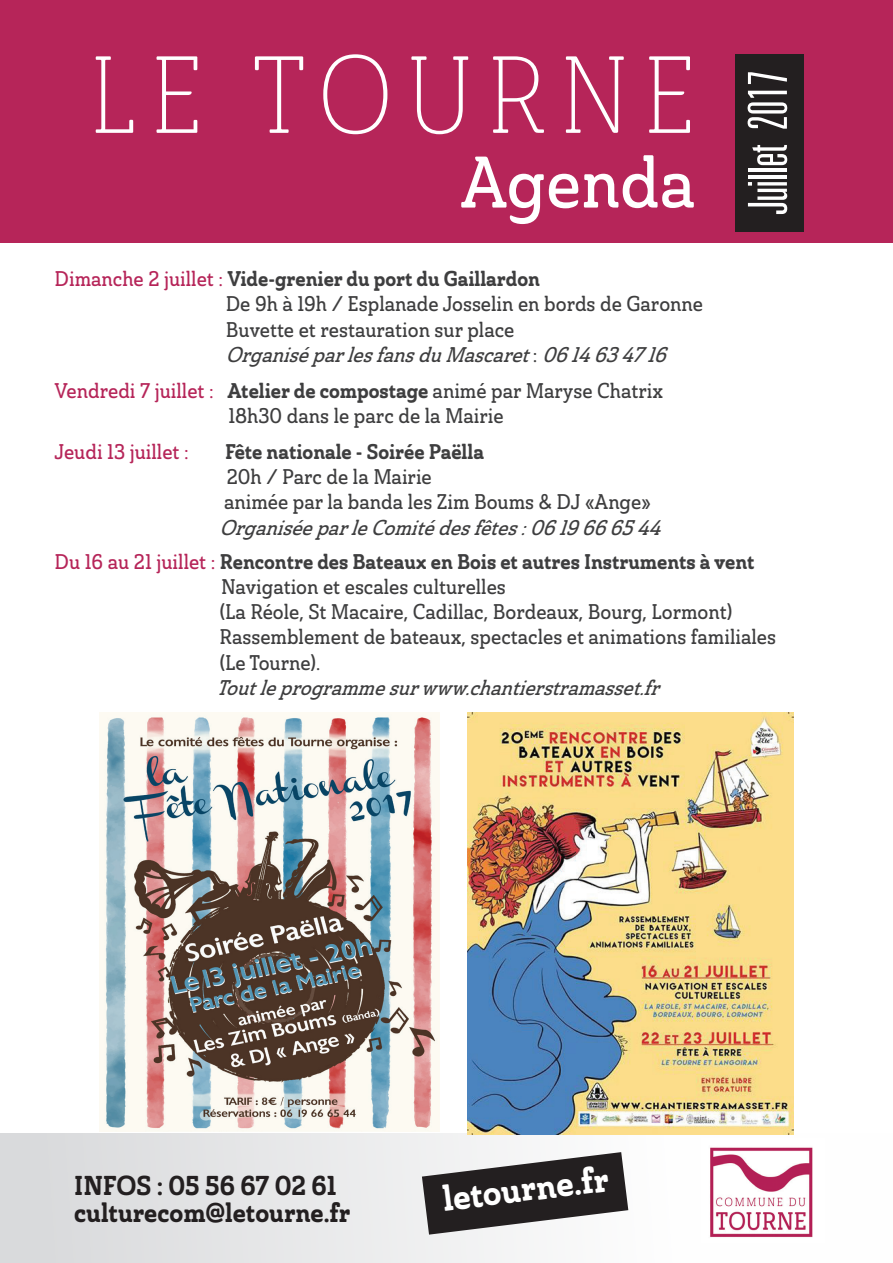
<style>
.page{position:relative;width:893px;height:1263px;background:#fff}
.page>*{position:absolute;margin:0;border:0;box-sizing:border-box;transform-origin:0 0}
.t1{font:108px "Ainslie Slab Con Lig";letter-spacing:.11em;color:#fff}
.t2{font:72px "Ainslie Slab Con Med";color:#fff}
.t3{font:300 ultra-condensed 54px "Univers LT Std";letter-spacing:-.02em;color:#fff}
.t4{font:36px "Ainslie Slab Con Bol";color:#fff}
.t5{font:27px/27px "Ainslie Slab Con Bol";color:#231f20}
.t6{font:21px/25.2px "Ainslie Slab Con Med";color:#3e3e3f}
.t7{font:21px "Ainslie Slab Con Bol";color:#3e3e3f}
.t8{font:italic 21px "Ainslie Slab Con Med";color:#3e3e3f}
.t9{font:21px "Ainslie Slab Con Med";color:#b62559}
.s1{font-family:"Ainslie Slab Con Med";color:#b62559}
.s2{font-style:italic}
.s3{color:#b62559}
.s4{font-family:"Ainslie Slab Con Bol"}
</style>
<div class="page">
<div style="left:0;top:1133px;width:893px;height:130px;background:linear-gradient(to right,#d9dadc,#fff)"></div>
<div style="left:0;top:0;width:893px;height:242px;background:#b62559"></div>
<div style="left:736px;top:54px;width:68px;height:178px;background:#231f20"></div>
<img style="left:702px;top:1138px;width:123px;height:105px">
<svg style="left:422px;top:1152px;width:206px;height:82px"></svg>
<img style="left:100px;top:712px;width:339px;height:419px">
<img style="left:468px;top:712px;width:325px;height:423px">
<h1 class="t1" style="left:88px;top:30px;width:610px">LE TOURNE</h1>
<h2 class="t2" style="left:460px;top:136px;width:236px">Agenda</h2>
<h3 class="t3" style="left:740px;top:215px;width:146px;rotate:-90deg">Juillet 2017</h3>
<p class="t7" style="left:55px;top:265px;width:487px"><span class="s1">Dimanche 2 juillet :</span> Vide-grenier du port du Gaillardon</p>
<p class="t6" style="left:226px;top:291px;width:479px">De 9h à 19h / Esplanade Josselin en bords de Garonne<br>Buvette et restauration sur place<br><span class="s2">OrganiséparlesfansduMascaret</span>: <span class="s2">0614634716</span></p>
<p class="t6" style="left:228px;top:378px;width:436px;text-indent:-174px"><span class="s3">Vendredi 7 juillet :</span> <span class="s4">Atelier de compostage</span> animé par Maryse Chatrix<br>18h30 dans le parc de la Mairie</p>
<p class="t9" style="left:55px;top:438px;width:136px">Jeudi 13 juillet :</p>
<p class="t7" style="left:225px;top:437px;width:260px">Fête nationale - Soirée Paëlla</p>
<p class="t6" style="left:224px;top:464px;width:428px">20h / Parc de la Mairie<br>animée par la banda les Zim Boums &amp; DJ «Ange»</p>
<p class="t8" style="left:219px;top:514px;width:450px">OrganiséeparleComitédesfêtes:0619666544</p>
<p class="t7" style="left:55px;top:547px;width:701px"><span class="s1">Du 16 au 21 juillet :</span> Rencontre des Bateaux en Bois et autres Instruments à vent</p>
<p class="t6" style="left:219px;top:574px;width:558px">Navigation et escales culturelles<br>(La Réole, St Macaire, Cadillac, Bordeaux, Bourg, Lormont)<br>Rassemblement de bateaux, spectacles et animations familiales (Le Tourne).</p>
<p class="t8" style="left:217px;top:674px;width:452px">Toutleprogrammesurwww.chantierstramasset.fr</p>
<p class="t5" style="left:74px;top:1172px;width:278px">INFOS : 05 56 67 02 61 culturecom@letourne.fr</p>
<h3 class="t4" style="left:440px;top:1174px;width:168px;rotate:-7deg">letourne.fr</h3>
</div>
